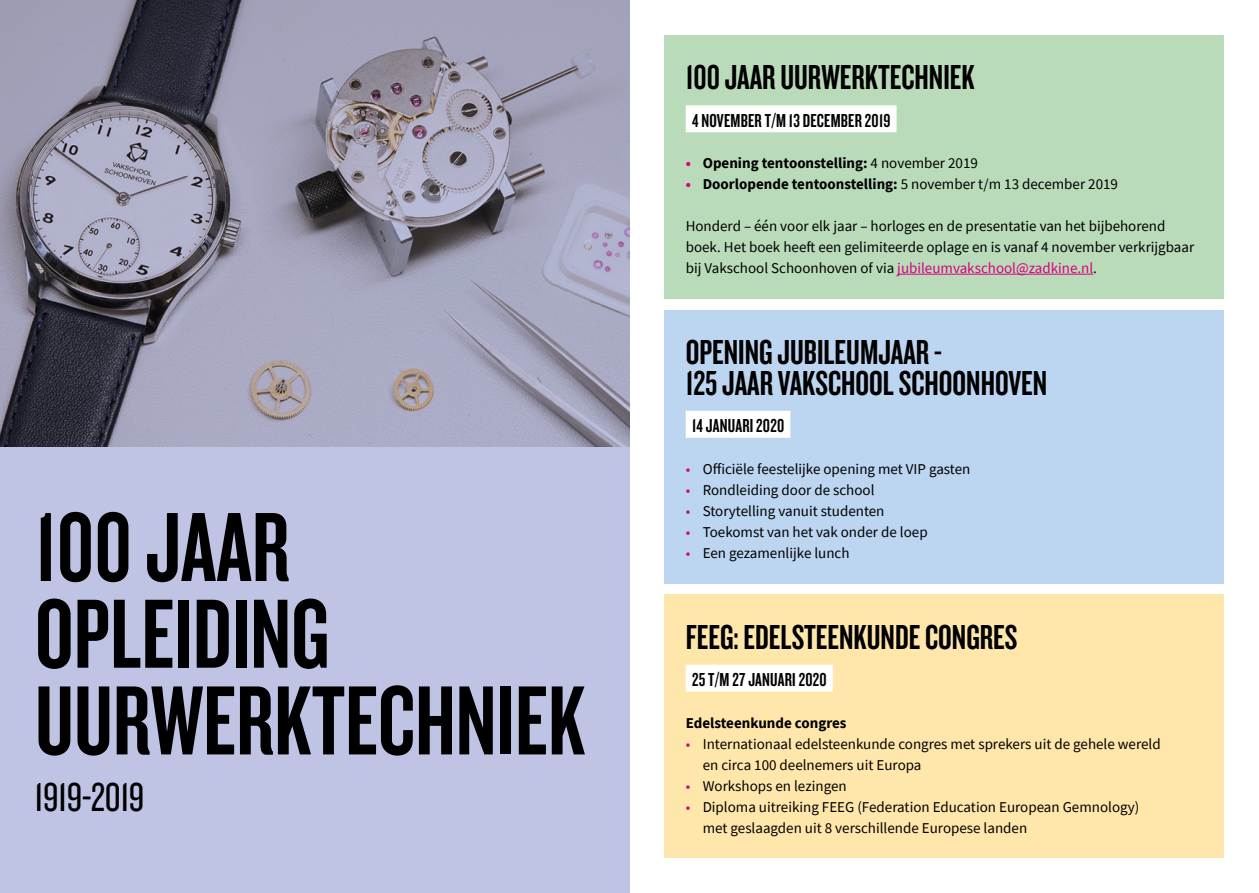
<style>
.page{position:relative;width:1259px;height:893px;background:#fff}
.page>*{position:absolute;margin:0;border:0;box-sizing:border-box;transform-origin:0 0}
.t1{font:102px/86.7px "Knockout 48 Featherweight";color:#000}
.t2{font:42px "Knockout 28 Junior Feathrwt";color:#000}
.t3{font:36px/30.6px "Knockout 48 Featherweight";color:#000}
.t4{font:19.5px "Knockout 48 Featherweight";letter-spacing:.01em;color:#000}
.t5{font:15px/21px "Source Sans Pro";color:#000}
.t6{font:700 15px "Source Sans Pro";color:#000}
.s1{color:#d7007e}
.s2{font-weight:400}
</style>
<div class="page">
<svg style="left:0;top:0;width:629px;height:893px;background:#a6a8c2"></svg>
<div style="left:664px;top:310px;width:560px;height:273px;background:#bcd5f0"></div>
<div style="left:686px;top:411px;width:104px;height:27px;background:#fff"></div>
<div style="left:664px;top:35px;width:560px;height:264px;background:#badbba"></div>
<div style="left:686px;top:105px;width:210px;height:27px;background:#fff"></div>
<hr style="left:897px;top:274px;width:196px;height:1px;background:#d7007e">
<div style="left:664px;top:594px;width:560px;height:264px;background:#ffe7ac"></div>
<div style="left:686px;top:665px;width:147px;height:27px;background:#fff"></div>
<h1 class="t1" style="left:35px;top:500px;width:552px">100 JAAR<br>OPLEIDING<br>UURWERKTECHNIEK</h1>
<h2 class="t2" style="left:35px;top:771px;width:111px">1919-2019</h2>
<h3 class="t3" style="left:686px;top:61px;width:290px">100 JAAR UURWERKTECHNIEK</h3>
<h3 class="t4" style="left:692px;top:108px;width:200px">4 NOVEMBER T/M 13 DECEMBER 2019</h3>
<p class="t6" style="left:686px;top:153px;width:294px"><span class="s1">•</span> Opening tentoonstelling: <span class="s2">4 november 2019</span></p>
<p class="t6" style="left:686px;top:174px;width:434px"><span class="s1">•</span> Doorlopende tentoonstelling: <span class="s2">5 november t/m 13 december 2019</span></p>
<p class="t5" style="left:686px;top:215px;width:510px">Honderd – één voor elk jaar – horloges en de presentatie van het bijbehorend boek. Het boek heeft een gelimiteerde oplage en is vanaf 4 november verkrijgbaar bij Vakschool Schoonhoven of via <span class="s1">jubileumvakschool@zadkine.nl</span>.</p>
<h3 class="t3" style="left:686px;top:336px;width:363px">OPENING JUBILEUMJAAR -<br>125 JAAR VAKSCHOOL SCHOONHOVEN</h3>
<h3 class="t4" style="left:692px;top:414px;width:94px">14 JANUARI 2020</h3>
<p class="t5" style="left:686px;top:458px;width:286px"><span class="s1">•</span> Officiële feestelijke opening met VIP gasten</p>
<p class="t5" style="left:686px;top:479px;width:190px"><span class="s1">•</span> Rondleiding door de school</p>
<p class="t5" style="left:686px;top:500px;width:200px"><span class="s1">•</span> Storytelling vanuit studenten</p>
<p class="t5" style="left:686px;top:521px;width:243px"><span class="s1">•</span> Toekomst van het vak onder de loep</p>
<p class="t5" style="left:686px;top:542px;width:165px"><span class="s1">•</span> Een gezamenlijke lunch</p>
<h3 class="t3" style="left:686px;top:620px;width:333px">FEEG: EDELSTEENKUNDE CONGRES</h3>
<h3 class="t4" style="left:692px;top:668px;width:136px">25 T/M 27 JANUARI 2020</h3>
<p class="t6" style="left:686px;top:712px;width:162px">Edelsteenkunde congres</p>
<p class="t5" style="left:703px;top:733px;width:459px;text-indent:-17px"><span class="s1">•</span> Internationaal edelsteenkunde congres met sprekers uit de gehele wereld en circa 100 deelnemers uit Europa</p>
<p class="t5" style="left:686px;top:775px;width:162px"><span class="s1">•</span> Workshops en lezingen</p>
<p class="t5" style="left:703px;top:796px;width:438px;text-indent:-17px"><span class="s1">•</span> Diploma uitreiking FEEG (Federation Education European Gemnology) met geslaagden uit 8 verschillende Europese landen</p>
</div>
